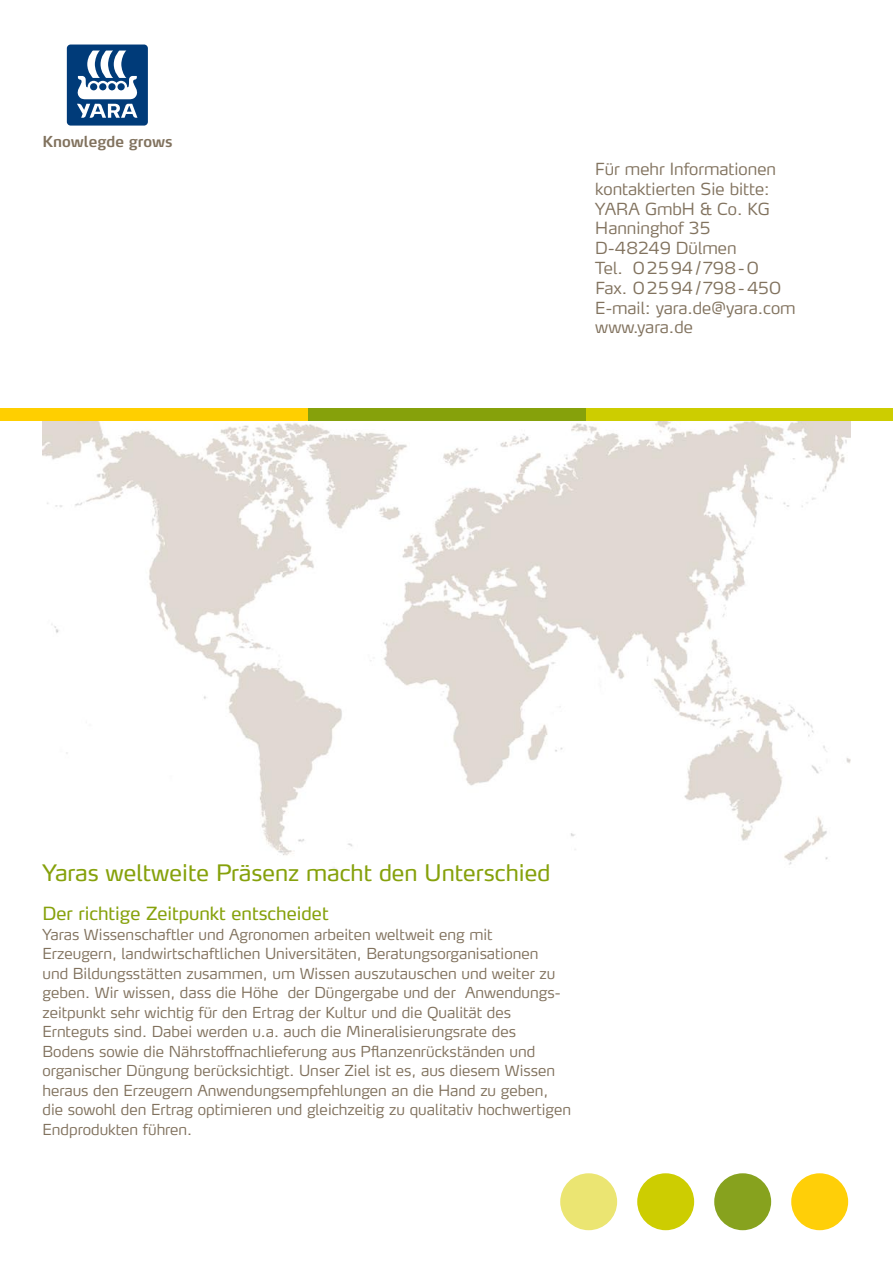
<style>
.page{position:relative;width:893px;height:1263px;background:#fff}
.page>*{position:absolute;margin:0;border:0;box-sizing:border-box;transform-origin:0 0}
.t1{font:22.5px "Yara Max LF";color:#86a10b}
.t2{font:18px "Yara Max LF";color:#86a10b}
.t3{font:300 16.5px/19.8px "Yara Max LF";color:#81725e}
.t4{font:300 15px/19.5px "Yara Max LF";color:#81725e}
.t5{font:600 15px "Yara Max LF";color:#81725e}
</style>
<div class="page">
<img style="left:43px;top:421px;width:807px;height:448px">
<svg style="left:66px;top:44px;width:82px;height:82px"></svg>
<div style="left:560px;top:1173px;width:57px;height:57px;background:#ebe572;border-radius:50%"></div>
<div style="left:637px;top:1173px;width:57px;height:57px;background:#cdcd01;border-radius:50%"></div>
<div style="left:714px;top:1173px;width:57px;height:57px;background:#87a21e;border-radius:50%"></div>
<div style="left:791px;top:1173px;width:57px;height:57px;background:#ffcf08;border-radius:50%"></div>
<div style="left:0;top:408px;width:311px;height:13px;background:#ffcf00"></div>
<div style="left:580px;top:408px;width:313px;height:13px;background:#cdcd00"></div>
<div style="left:308px;top:408px;width:277px;height:13px;background:#86a10b"></div>
<p class="t5" style="left:43px;top:132px;width:131px">Knowlegde grows</p>
<p class="t3" style="left:595px;top:159px;width:202px">Für mehr Informationen kontaktierten Sie bitte:<br>YARA GmbH &amp; Co. KG<br>Hanninghof 35<br>D-48249 Dülmen<br>Tel. 02594/798-0<br>Fax. 02594/798-450<br>E-mail: yara.de@yara.com www.yara.de</p>
<h1 class="t1" style="left:43px;top:859px;width:509px">Yaras weltweite Präsenz macht den Unterschied</h1>
<p class="t2" style="left:43px;top:902px;width:288px">Der richtige Zeitpunkt entscheidet</p>
<p class="t4" style="left:43px;top:924px;width:530px">Yaras Wissenschaftler und Agronomen arbeiten weltweit eng mit<br>Erzeugern, landwirtschaftlichen Universitäten, Beratungsorganisationen<br>und Bildungsstätten zusammen, um Wissen auszutauschen und weiter zu geben. Wir wissen, dass die Höhe der Düngergabe und der Anwendungs&shy;zeitpunkt sehr wichtig für den Ertrag der Kultur und die Qualität des Ernteguts sind. Dabei werden u.a. auch die Mineralisierungsrate des Bodens sowie die Nährstoffnachlieferung aus Pflanzenrückständen und organischer Düngung berücksichtigt. Unser Ziel ist es, aus diesem Wissen heraus den Erzeugern Anwendungsempfehlungen an die Hand zu geben, die sowohl den Ertrag optimieren und gleichzeitig zu qualitativ hochwertigen Endprodukten führen.</p>
</div>
